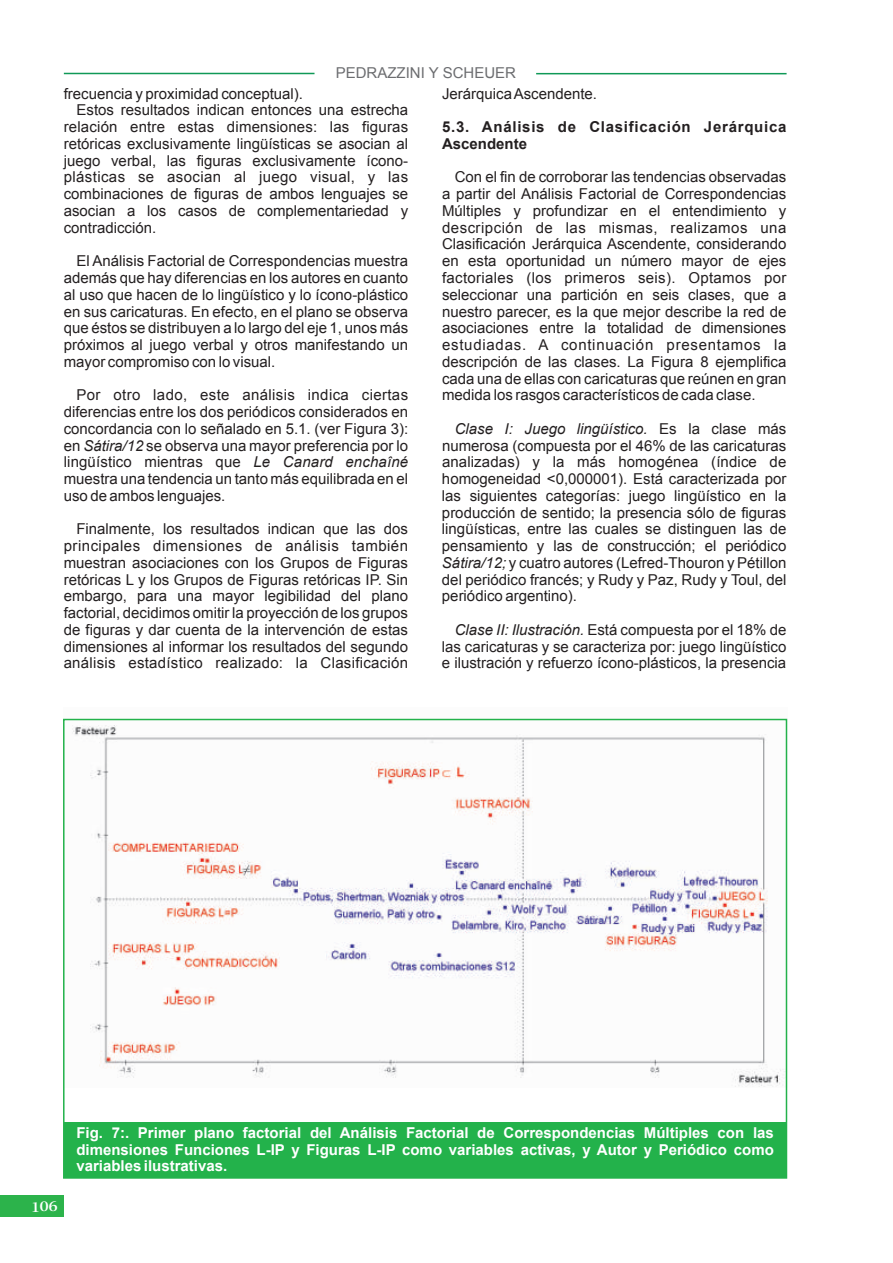
<style>
.page{position:relative;width:893px;height:1263px;background:#fff}
.page>*{position:absolute;margin:0;border:0;box-sizing:border-box;transform-origin:0 0}
.t1{font:15px/16.8px "Arial";color:#231f20;text-align:justify}
.t2{font:700 15px/16.8px "Arial";color:#fff;text-align:justify}
.t3{font:700 15px/16.8px "Arial";letter-spacing:.05em;color:#231f20}
.t4{font:15px "Arial";letter-spacing:.025em;color:#231f20}
.t5{font:15px "Arial";color:#6c6d70}
.s1{font-style:italic}
</style>
<div class="page">
<img style="left:64px;top:718px;width:723px;height:369px">
<div style="left:64px;top:1123px;width:722px;height:55px;background:#23b24b"></div>
<div style="left:0;top:1195px;width:64px;height:22px;background:#2cb34b"></div>
<hr style="left:64px;top:73px;width:250px;height:1px;background:#109957">
<hr style="left:536px;top:73px;width:251px;height:1px;background:#109957">
<p class="t5" style="left:336px;top:67px;width:182px">PEDRAZZINI Y SCHEUER</p>
<p class="t1" style="left:64px;top:86px;width:241px">frecuencia y proximidad conceptual).</p>
<p class="t1" style="left:77px;top:103px;width:333px">Estos resultados indican entonces una estrecha</p>
<p class="t1" style="left:64px;top:120px;width:346px">relación entre estas dimensiones: las figuras</p>
<p class="t1" style="left:64px;top:137px;width:346px">retóricas exclusivamente lingüísticas se asocian al</p>
<p class="t1" style="left:64px;top:153px;width:346px">juego verbal, las figuras exclusivamente ícono-</p>
<p class="t4" style="left:64px;top:171px;width:346px">plásticas se asocian al juego visual, y las</p>
<p class="t1" style="left:64px;top:187px;width:346px">combinaciones de figuras de ambos lenguajes se</p>
<p class="t1" style="left:64px;top:204px;width:346px">asocian a los casos de complementariedad y</p>
<p class="t1" style="left:64px;top:220px;width:94px">contradicción.</p>
<p class="t1" style="left:64px;top:254px;width:346px;text-indent:13px">El Análisis Factorial de Correspondencias muestra además que hay diferencias en los autores en cuanto al uso que hacen de lo lingüístico y lo ícono-plástico en sus caricaturas. En efecto, en el plano se observa que éstos se distribuyen a lo largo del eje 1, unos más próximos al juego verbal y otros manifestando un mayor compromiso con lo visual.</p>
<p class="t1" style="left:64px;top:388px;width:346px;text-indent:13px">Por otro lado, este análisis indica ciertas diferencias entre los dos periódicos considerados en concordancia con lo señalado en 5.1. (ver Figura 3): en <span class="s1">Sátira/12</span> se observa una mayor preferencia por lo lingüístico mientras que <span class="s1">Le Canard enchaîné </span>muestra una tendencia un tanto más equilibrada en el uso de ambos lenguajes.</p>
<p class="t1" style="left:64px;top:522px;width:346px;text-indent:13px">Finalmente, los resultados indican que las dos principales dimensiones de análisis también muestran asociaciones con los Grupos de Figuras retóricas L y los Grupos de Figuras retóricas IP. Sin embargo, para una mayor legibilidad del plano factorial, decidimos omitir la proyección de los grupos de figuras y dar cuenta de la intervención de estas dimensiones al informar los resultados del segundo análisis estadístico realizado: la Clasificación</p>
<p class="t1" style="left:442px;top:86px;width:157px">Jerárquica Ascendente.</p>
<p class="t3" style="left:442px;top:120px;width:346px">5.3. Análisis de Clasificación Jerárquica<br>Ascendente</p>
<p class="t1" style="left:442px;top:170px;width:346px;text-indent:13px">Con el fin de corroborar las tendencias observadas a partir del Análisis Factorial de Correspondencias Múltiples y profundizar en el entendimiento y descripción de las mismas, realizamos una Clasificación Jerárquica Ascendente, considerando en esta oportunidad un número mayor de ejes factoriales (los primeros seis). Optamos por seleccionar una partición en seis clases, que a nuestro parecer, es la que mejor describe la red de asociaciones entre la totalidad de dimensiones estudiadas. A continuación presentamos la descripción de las clases. La Figura 8 ejemplifica cada una de ellas con caricaturas que reúnen en gran medida los rasgos característicos de cada clase.</p>
<p class="t1" style="left:442px;top:421px;width:346px;text-indent:13px"><span class="s1">Clase I: Juego lingüístico.</span> Es la clase más numerosa (compuesta por el 46% de las caricaturas analizadas) y la más homogénea (índice de homogeneidad &lt;0,000001). Está caracterizada por las siguientes categorías: juego lingüístico en la producción de sentido; la presencia sólo de figuras lingüísticas, entre las cuales se distinguen las de pensamiento y las de construcción; el periódico <span class="s1">Sátira/12;</span> y cuatro autores (Lefred-Thouron y Pétillon del periódico francés; y Rudy y Paz, Rudy y Toul, del periódico argentino).</p>
<p class="t1" style="left:442px;top:623px;width:346px;text-indent:13px"><span class="s1">Clase II: Ilustración.</span> Está compuesta por el 18% de las caricaturas y se caracteriza por: juego lingüístico e ilustración y refuerzo ícono-plásticos, la presencia</p>
<p class="t2" style="left:76px;top:1125px;width:699px">Fig. 7:. Primer plano factorial del Análisis Factorial de Correspondencias Múltiples con las dimensiones Funciones L-IP y Figuras L-IP como variables activas, y Autor y Periódico como variables ilustrativas.</p>
</div>
